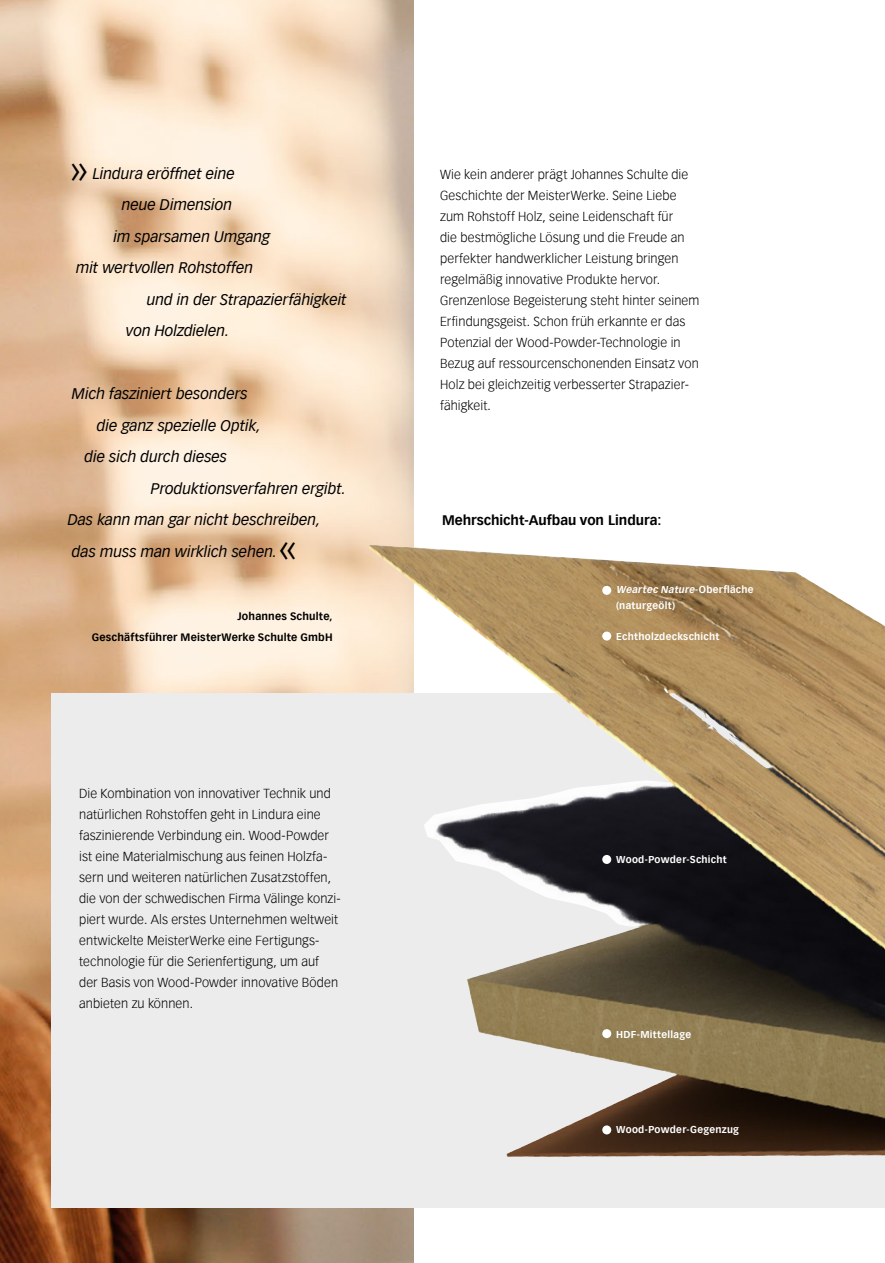
<style>
.page{position:relative;width:885px;height:1263px;background:#fff}
.page>*{position:absolute;margin:0;border:0;box-sizing:border-box;transform-origin:0 0}
.t1{font:300 40.05px "Vectora Meister Werke";color:#000}
.t2{font:italic 15px "Vectora Meister Werke";color:#000}
.t3{font:700 13.5px "Vectora Meister Werke";color:#000}
.t4{font:300 12.75px/21px "Vectora Meister Werke";letter-spacing:.005em;color:#000}
.t5{font:700 10.5px/21px "Vectora Meister Werke";letter-spacing:.015em;color:#000;text-align:right}
.t6{font:700 9.75px/15.8px "Vectora Meister Werke";letter-spacing:.025em;color:#fff}
.s1{font-style:italic}
</style>
<div class="page">
<img style="left:0;top:0;width:413px;height:1263px">
<div style="left:51px;top:693px;width:833px;height:515px;background:#ececed"></div>
<img style="left:369px;top:545px;width:515px;height:612px">
<div style="left:602px;top:586px;width:9px;height:9px;background:#fff;border-radius:50%"></div>
<div style="left:602px;top:632px;width:9px;height:9px;background:#fff;border-radius:50%"></div>
<div style="left:602px;top:855px;width:9px;height:9px;background:#fff;border-radius:50%"></div>
<div style="left:602px;top:1029px;width:9px;height:9px;background:#fff;border-radius:50%"></div>
<div style="left:602px;top:1125px;width:9px;height:9px;background:#fff;border-radius:50%"></div>
<h1 class="t1" style="left:71px;top:145px;width:19px">»</h1>
<p class="t2" style="left:93px;top:164px;width:144px">Lindura eröffnet eine</p>
<p class="t2" style="left:122px;top:196px;width:112px">neue Dimension</p>
<p class="t2" style="left:113px;top:227px;width:158px">im sparsamen Umgang</p>
<p class="t2" style="left:76px;top:259px;width:178px">mit wertvollen Rohstoffen</p>
<p class="t2" style="left:147px;top:290px;width:201px">und in der Strapazierfähigkeit</p>
<p class="t2" style="left:126px;top:322px;width:105px">von Holzdielen.</p>
<p class="t2" style="left:72px;top:385px;width:177px">Mich fasziniert besonders</p>
<p class="t2" style="left:97px;top:416px;width:165px">die ganz spezielle Optik,</p>
<p class="t2" style="left:84px;top:448px;width:144px">die sich durch dieses</p>
<p class="t2" style="left:151px;top:479px;width:196px">Produktionsverfahren ergibt.</p>
<p class="t2" style="left:68px;top:511px;width:254px">Das kann man gar nicht beschreiben,</p>
<p class="t2" style="left:72px;top:542px;width:207px">das muss man wirklich sehen.</p>
<h1 class="t1" style="left:296px;top:577px;width:19px;rotate:-180deg">»</h1>
<p class="t5" style="left:92px;top:605px;width:242px">Johannes Schulte,<br>Geschäftsführer MeisterWerke Schulte GmbH</p>
<p class="t4" style="left:79px;top:783px;width:263px">Die Kombination von innovativer Technik und natürlichen Rohstoffen geht in Lindura eine faszinierende Verbindung ein. Wood-Powder ist eine Materialmischung aus feinen Holzfa&shy;sern und weiteren natürlichen Zusatzstoffen, die von der schwedischen Firma Välinge konzi&shy;piert wurde. Als erstes Unternehmen weltweit entwickelte MeisterWerke eine Fertigungs&shy;technologie für die Serienfertigung, um auf der Basis von Wood-Powder innovative Böden anbieten zu können.</p>
<p class="t4" style="left:440px;top:163px;width:261px">Wie kein anderer prägt Johannes Schulte die Geschichte der MeisterWerke. Seine Liebe zum Rohstoff Holz, seine Leidenschaft für<br>die bestmögliche Lösung und die Freude an perfekter handwerklicher Leistung bringen regelmäßig innovative Produkte hervor.<br>Grenzenlose Begeisterung steht hinter seinem Erfindungsgeist. Schon früh erkannte er das Potenzial der Wood-Powder-Technologie in Bezug auf ressourcenschonenden Einsatz von Holz bei gleichzeitig verbesserter Strapazier&shy;fähigkeit.</p>
<p class="t3" style="left:442px;top:512px;width:221px">Mehrschicht-Aufbau von Lindura:</p>
<p class="t6" style="left:616px;top:582px;width:139px"><span class="s1">Weartec Nature</span>-Oberfläche (naturgeölt)</p>
<p class="t6" style="left:616px;top:628px;width:105px">Echtholzdeckschicht</p>
<p class="t6" style="left:616px;top:851px;width:112px">Wood-Powder-Schicht</p>
<p class="t6" style="left:616px;top:1026px;width:77px">HDF-Mittellage</p>
<p class="t6" style="left:616px;top:1122px;width:124px">Wood-Powder-Gegenzug</p>
</div>
